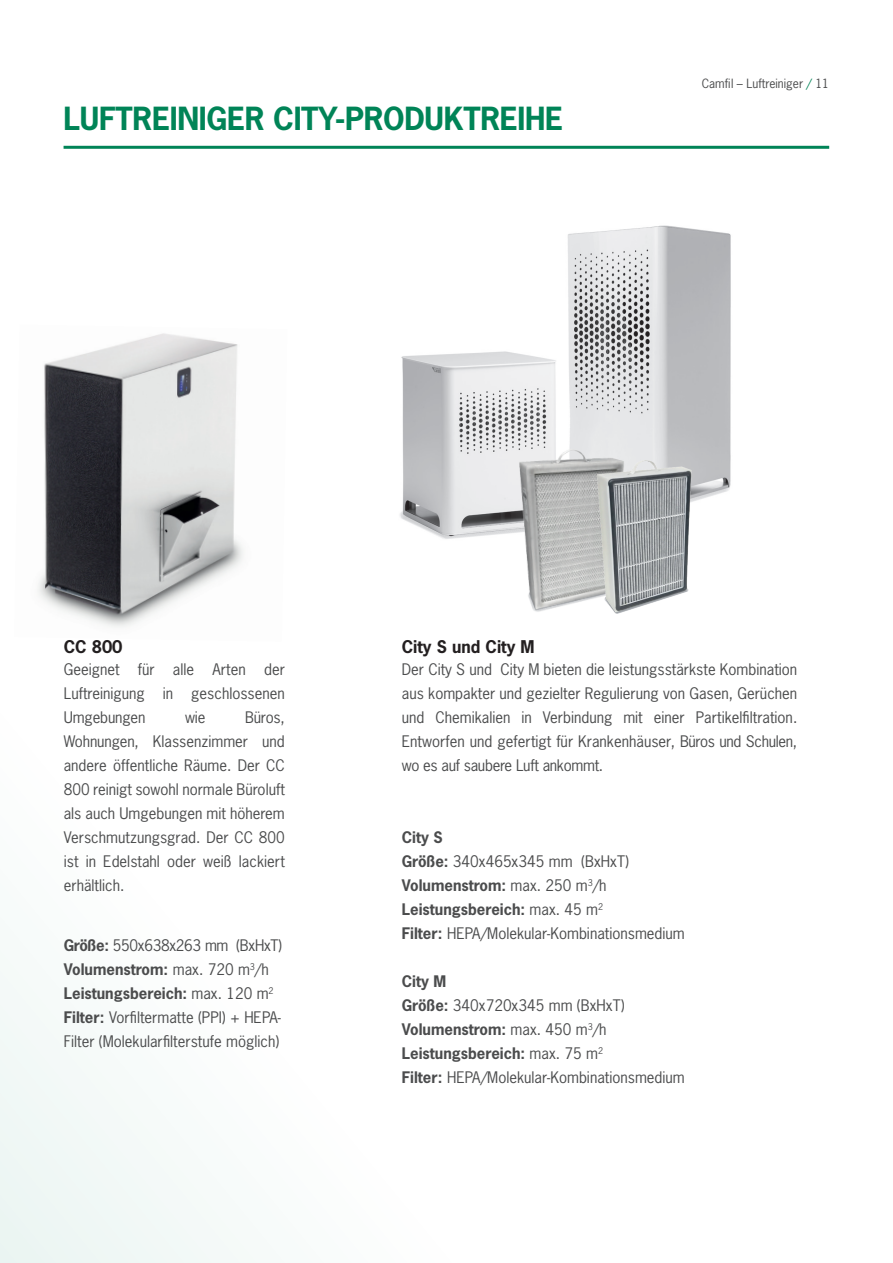
<style>
.page{position:relative;width:893px;height:1263px;background:#fff}
.page>*{position:absolute;margin:0;border:0;box-sizing:border-box;transform-origin:0 0}
.t1{font:700 30px "News Gothic Std";letter-spacing:-.01em;color:#008457}
.t2{font:700 16.5px "News Gothic Std";color:#231f20}
.t3{font:15px/24px "News Gothic Std";color:#4b4c4d;text-align:justify}
.t4{font:12px "News Gothic Std";color:#4b4c4d}
.s1{color:#008457}
.s2{font-weight:700}
</style>
<div class="page">
<hr style="left:64px;top:146px;width:765px;height:3px;background:#008457">
<svg style="left:0;top:333px;width:243px;height:930px"></svg>
<img style="left:400px;top:225px;width:331px;height:314px">
<img style="left:484px;top:442px;width:176px;height:170px">
<img style="left:583px;top:454px;width:123px;height:160px">
<h1 class="t1" style="left:64px;top:98px;width:501px">LUFTREINIGER CITY-PRODUKTREIHE</h1>
<p class="t4" style="left:702px;top:76px;width:129px">Camfil – Luftreiniger <span class="s1">/</span> 11</p>
<p class="t2" style="left:64px;top:636px;width:60px">CC 800</p>
<p class="t3" style="left:64px;top:657px;width:223px">Geeignet für alle Arten der Luftreinigung in geschlossenen Umgebungen</p>
<p class="t3" style="left:64px;top:705px;width:223px;text-indent:181px">Büros, Wohnungen, Klassenzimmer und andere öffentliche Räume. Der CC 800 reinigt sowohl normale Büroluft als auch Umgebungen mit höherem Verschmutzungsgrad. Der CC 800 ist in Edelstahl oder weiß lackiert erhältlich.</p>
<p class="t3" style="left:185px;top:705px;width:22px">wie</p>
<p class="t3" style="left:64px;top:933px;width:220px;text-align:left"><span class="s2">Größe:</span> 550x638x263 mm (BxHxT)<br><span class="s2">Volumenstrom:</span> max. 720 m<sup>3</sup>/h <span class="s2">Leistungsbereich:</span> max. 120 m<sup>2<br></sup><span class="s2">Filter:</span> Vorfiltermatte (PPI) + HEPA-Filter (Molekularfilterstufe möglich)</p>
<p class="t2" style="left:402px;top:636px;width:134px">City S und City M</p>
<p class="t3" style="left:402px;top:657px;width:397px">Der City S und City M bieten die leistungsstärkste Kombination aus kompakter und gezielter Regulierung von Gasen, Gerüchen und Chemikalien in Verbindung mit einer Partikelfiltration.<br>Entworfen und gefertigt für Krankenhäuser, Büros und Schulen, wo es auf saubere Luft ankommt.</p>
<p class="t3" style="left:402px;top:825px;width:284px;text-align:left"><span class="s2">City S<br>Größe:</span> 340x465x345 mm (BxHxT)<br><span class="s2">Volumenstrom:</span> max. 250 m<sup>3</sup>/h<br><span class="s2">Leistungsbereich:</span> max. 45 m<sup>2<br></sup><span class="s2">Filter:</span> HEPA/Molekular-Kombinationsmedium</p>
<p class="t3" style="left:402px;top:969px;width:284px;text-align:left"><span class="s2">City M<br>Größe:</span> 340x720x345 mm (BxHxT)<br><span class="s2">Volumenstrom:</span> max. 450 m<sup>3</sup>/h<br><span class="s2">Leistungsbereich:</span> max. 75 m<sup>2<br></sup><span class="s2">Filter:</span> HEPA/Molekular-Kombinationsmedium</p>
</div>
